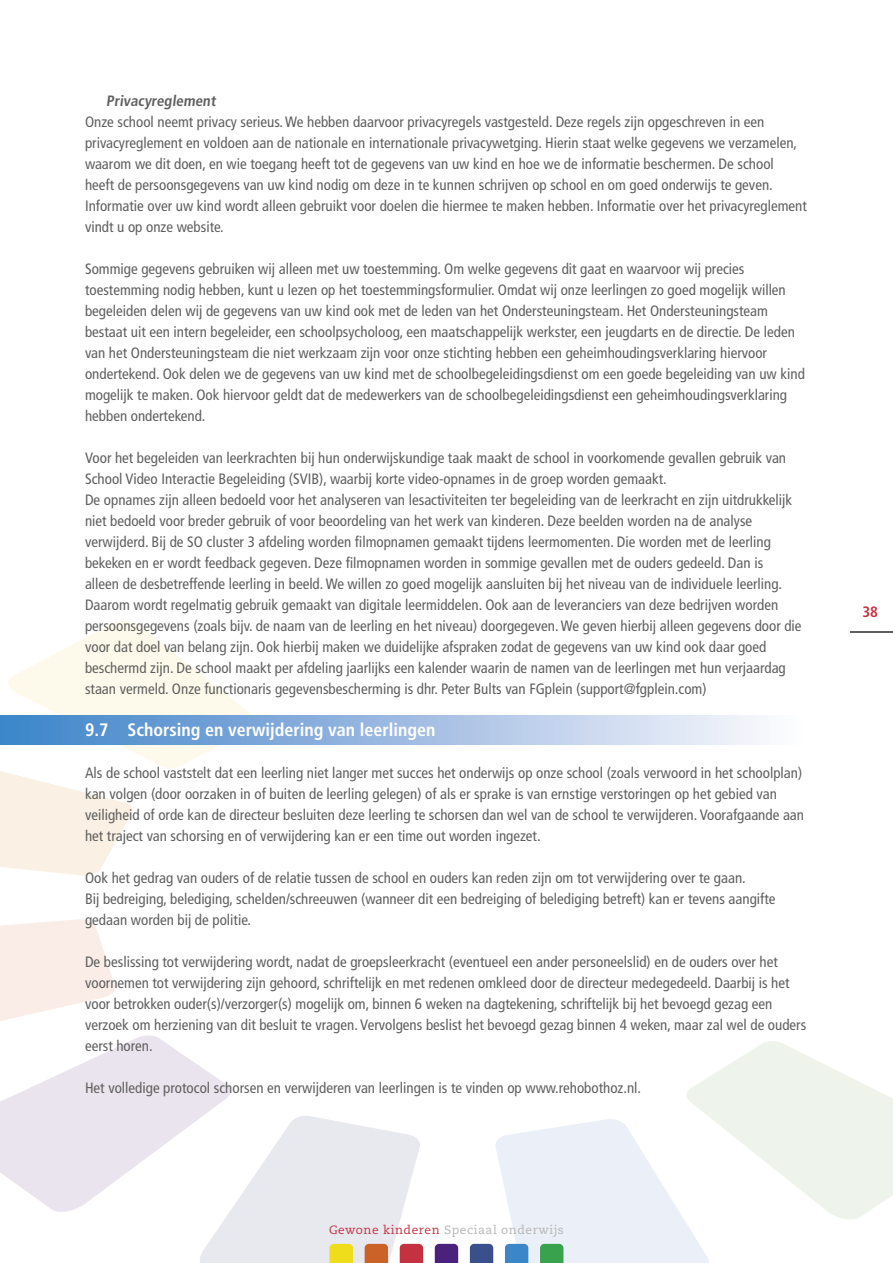
<style>
.page{position:relative;width:893px;height:1263px;background:#fff}
.page>*{position:absolute;margin:0;border:0;box-sizing:border-box;transform-origin:0 0}
.t1{font:700 condensed 18px "Frutiger LT Std";color:#fff}
.t2{font:condensed 15px/21px "Frutiger LT Std";color:#606060}
.t3{font:700 condensed 15px "Frutiger LT Std";color:#606060}
.t4{font:700 condensed 15px "Frutiger LT Std";color:#c43242}
.t5{font:12px "Caecilia LT Pro 55 Roman";letter-spacing:.045em;color:#b5b5b5}
.s1{color:#c43242}
</style>
<div class="page">
<svg style="left:0;top:621px;width:252px;height:254px"></svg>
<svg style="left:0;top:919px;width:115px;height:102px"></svg>
<svg style="left:0;top:1035px;width:423px;height:228px"></svg>
<svg style="left:435px;top:1244px;width:23px;height:19px"></svg>
<svg style="left:470px;top:1041px;width:423px;height:222px"></svg>
<hr style="left:850px;top:631px;width:43px;height:1px;background:#606060">
<div style="left:0;top:715px;width:808px;height:30px;background:linear-gradient(to right,#3c81c8,#fffafe)"></div>
<p class="t3" style="left:106px;top:92px;width:113px">Privacyreglement</p>
<p class="t2" style="left:85px;top:111px;width:723px">Onze school neemt privacy serieus. We hebben daarvoor privacyregels vastgesteld. Deze regels zijn opgeschreven in een privacyreglement en voldoen aan de nationale en internationale privacywetging. Hierin staat welke gegevens we verzamelen, waarom we dit doen, en wie toegang heeft tot de gegevens van uw kind en hoe we de informatie beschermen. De school<br>heeft de persoonsgegevens van uw kind nodig om deze in te kunnen schrijven op school en om goed onderwijs te geven.<br>Informatie over uw kind wordt alleen gebruikt voor doelen die hiermee te maken hebben. Informatie over het privacyreglement vindt u op onze website.</p>
<p class="t2" style="left:85px;top:258px;width:721px">Sommige gegevens gebruiken wij alleen met uw toestemming. Om welke gegevens dit gaat en waarvoor wij precies toestemming nodig hebben, kunt u lezen op het toestemmingsformulier. Omdat wij onze leerlingen zo goed mogelijk willen begeleiden delen wij de gegevens van uw kind ook met de leden van het Ondersteuningsteam. Het Ondersteuningsteam bestaat uit een intern begeleider, een schoolpsycholoog, een maatschappelijk werkster, een jeugdarts en de directie. De leden van het Ondersteuningsteam die niet werkzaam zijn voor onze stichting hebben een geheimhoudingsverklaring hiervoor ondertekend. Ook delen we de gegevens van uw kind met de schoolbegeleidingsdienst om een goede begeleiding van uw kind mogelijk te maken. Ook hiervoor geldt dat de medewerkers van de schoolbegeleidingsdienst een geheimhoudingsverklaring hebben ondertekend.</p>
<p class="t2" style="left:85px;top:447px;width:718px">Voor het begeleiden van leerkrachten bij hun onderwijskundige taak maakt de school in voorkomende gevallen gebruik van School Video Interactie Begeleiding (SVIB), waarbij korte video-opnames in de groep worden gemaakt.<br>De opnames zijn alleen bedoeld voor het analyseren van lesactiviteiten ter begeleiding van de leerkracht en zijn uitdrukkelijk niet bedoeld voor breder gebruik of voor beoordeling van het werk van kinderen. Deze beelden worden na de analyse verwijderd. Bij de SO cluster 3 afdeling worden filmopnamen gemaakt tijdens leermomenten. Die worden met de leerling bekeken en er wordt feedback gegeven. Deze filmopnamen worden in sommige gevallen met de ouders gedeeld. Dan is<br>alleen de desbetreffende leerling in beeld. We willen zo goed mogelijk aansluiten bij het niveau van de individuele leerling.<br>Daarom wordt regelmatig gebruik gemaakt van digitale leermiddelen. Ook aan de leveranciers van deze bedrijven worden persoonsgegevens (zoals bijv. de naam van de leerling en het niveau) doorgegeven. We geven hierbij alleen gegevens door die voor dat doel van belang zijn. Ook hierbij maken we duidelijke afspraken zodat de gegevens van uw kind ook daar goed beschermd zijn. De school maakt per afdeling jaarlijks een kalender waarin de namen van de leerlingen met hun verjaardag staan vermeld. Onze functionaris gegevensbescherming is dhr. Peter Bults van FGplein (support@fgplein.com)</p>
<p class="t1" style="left:85px;top:719px;width:352px">9.7 Schorsing en verwijdering van leerlingen</p>
<p class="t2" style="left:85px;top:762px;width:721px">Als de school vaststelt dat een leerling niet langer met succes het onderwijs op onze school (zoals verwoord in het schoolplan) kan volgen (door oorzaken in of buiten de leerling gelegen) of als er sprake is van ernstige verstoringen op het gebied van veiligheid of orde kan de directeur besluiten deze leerling te schorsen dan wel van de school te verwijderen. Voorafgaande aan het traject van schorsing en of verwijdering kan er een time out worden ingezet.</p>
<p class="t2" style="left:85px;top:867px;width:692px">Ook het gedrag van ouders of de relatie tussen de school en ouders kan reden zijn om tot verwijdering over te gaan.<br>Bij bedreiging, belediging, schelden/schreeuwen (wanneer dit een bedreiging of belediging betreft) kan er tevens aangifte gedaan worden bij de politie.</p>
<p class="t2" style="left:85px;top:951px;width:723px">De beslissing tot verwijdering wordt, nadat de groepsleerkracht (eventueel een ander personeelslid) en de ouders over het voornemen tot verwijdering zijn gehoord, schriftelijk en met redenen omkleed door de directeur medegedeeld. Daarbij is het voor betrokken ouder(s)/verzorger(s) mogelijk om, binnen 6 weken na dagtekening, schriftelijk bij het bevoegd gezag een verzoek om herziening van dit besluit te vragen. Vervolgens beslist het bevoegd gezag binnen 4 weken, maar zal wel de ouders eerst horen.</p>
<p class="t2" style="left:85px;top:1077px;width:558px">Het volledige protocol schorsen en verwijderen van leerlingen is te vinden op www.rehobothoz.nl.</p>
<p class="t5" style="left:329px;top:1221px;width:236px"><span class="s1">Gewone kinderen</span> Speciaal onderwijs</p>
<p class="t4" style="left:862px;top:603px;width:17px">38</p>
</div>
